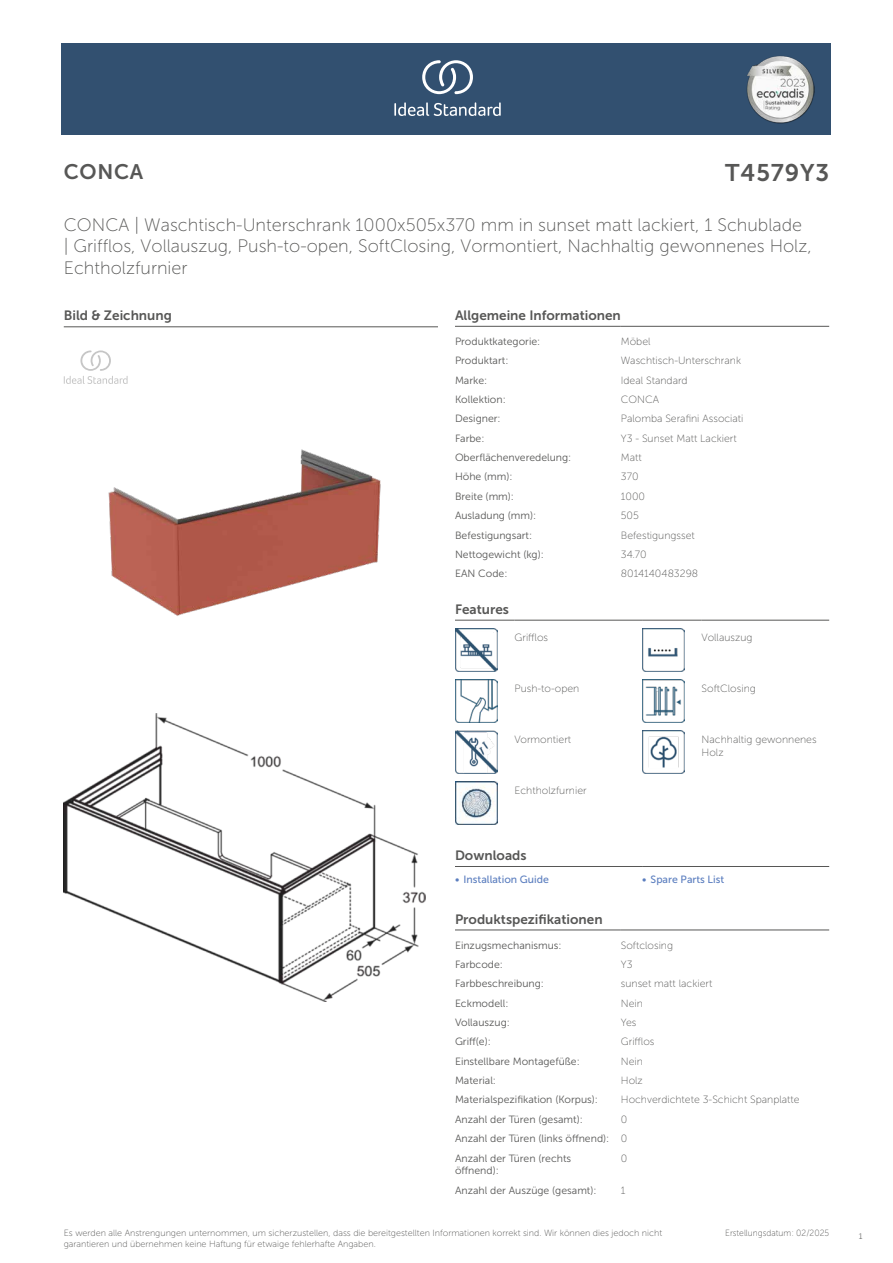
<style>
.page{position:relative;width:893px;height:1263px;background:#fff}
.page>*{position:absolute;margin:0;border:0;box-sizing:border-box;transform-origin:0 0}
.t1{font:24px "Museo Sans 700";letter-spacing:.035em;color:#575756}
.t2{font:21px "Museo Sans 700";letter-spacing:.035em;color:#575756}
.t3{font:18px/21.6px "Museo Sans 100";color:#575756}
.t4{font:13.5px "Museo Sans 700";color:#575756}
.t5{font:10.5px/19.4px "Museo Sans 300";color:#575756}
.t6{font:10.5px/12.6px "Museo Sans 100";color:#575756}
.t7{font:10.5px "Museo Sans 500";color:#5b7ebf}
.t8{font:9px/10.8px "Museo Sans 100";color:#575756}
.t9{font:9px "Museo Sans 100";color:#575756;scale:.95 1}
.t10{font:300 9px "Calibri";color:#575756;scale:.95 1}
.s1{font-family:"Museo Sans 100"}
</style>
<div class="page">
<div style="left:62px;top:43px;width:769px;height:91px;background:#325070"></div>
<hr style="left:455px;top:326px;width:166px;height:1px;background:#575756">
<hr style="left:621px;top:326px;width:208px;height:1px;background:#575756">
<hr style="left:455px;top:620px;width:59px;height:1px;background:#575756">
<hr style="left:514px;top:620px;width:128px;height:1px;background:#575756">
<hr style="left:642px;top:620px;width:60px;height:1px;background:#575756">
<hr style="left:702px;top:620px;width:127px;height:1px;background:#575756">
<img style="left:455px;top:629px;width:42px;height:42px">
<img style="left:642px;top:629px;width:43px;height:42px">
<img style="left:455px;top:680px;width:42px;height:42px">
<img style="left:642px;top:680px;width:43px;height:42px">
<img style="left:455px;top:731px;width:42px;height:42px">
<img style="left:642px;top:731px;width:43px;height:42px">
<img style="left:455px;top:782px;width:42px;height:42px">
<hr style="left:455px;top:866px;width:187px;height:1px;background:#575756">
<hr style="left:642px;top:866px;width:187px;height:1px;background:#575756">
<hr style="left:455px;top:930px;width:166px;height:1px;background:#575756">
<hr style="left:621px;top:930px;width:208px;height:1px;background:#575756">
<img style="left:64px;top:714px;width:361px;height:288px">
<hr style="left:64px;top:327px;width:374px;height:1px;background:#575756">
<svg style="left:64px;top:350px;width:64px;height:34px"></svg>
<img style="left:108px;top:449px;width:273px;height:167px">
<svg style="left:394px;top:102px;width:107px;height:14px"></svg>
<svg style="left:422px;top:60px;width:51px;height:34px"></svg>
<img style="left:746px;top:56px;width:68px;height:67px">
<h2 class="t2" style="left:64px;top:160px;width:81px">CONCA</h2>
<h1 class="t1" style="left:725px;top:160px;width:105px">T4579Y3</h1>
<h3 class="t3" style="left:64px;top:214px;width:749px">CONCA | Waschtisch-Unterschrank 1000x505x370 mm in sunset matt lackiert, 1 Schublade<br>| Grifflos, Vollauszug, Push-to-open, SoftClosing, Vormontiert, Nachhaltig gewonnenes Holz,<br>Echtholzfurnier</h3>
<p class="t4" style="left:64px;top:308px;width:110px">Bild &amp; Zeichnung</p>
<p class="t4" style="left:455px;top:308px;width:167px">Allgemeine Informationen</p>
<p class="t5" style="left:455px;top:332px;width:87px">Produktkategorie:</p>
<p class="t6" style="left:621px;top:335px;width:31px">Möbel</p>
<p class="t5" style="left:455px;top:351px;width:55px">Produktart:</p>
<p class="t6" style="left:621px;top:355px;width:122px">Waschtisch-Unterschrank</p>
<p class="t5" style="left:455px;top:370px;width:34px">Marke:</p>
<p class="t6" style="left:621px;top:374px;width:68px">Ideal Standard</p>
<p class="t5" style="left:455px;top:390px;width:52px">Kollektion:</p>
<p class="t6" style="left:621px;top:393px;width:40px">CONCA</p>
<p class="t5" style="left:455px;top:409px;width:47px">Designer:</p>
<p class="t6" style="left:621px;top:413px;width:124px">Palomba Serafini Associati</p>
<p class="t5" style="left:455px;top:429px;width:31px">Farbe:</p>
<p class="t6" style="left:621px;top:432px;width:117px">Y3 - Sunset Matt Lackiert</p>
<p class="t5" style="left:455px;top:448px;width:118px">Oberflächenveredelung:</p>
<p class="t6" style="left:621px;top:451px;width:22px">Matt</p>
<p class="t5" style="left:455px;top:467px;width:59px">Höhe (mm):</p>
<p class="t6" style="left:621px;top:471px;width:19px">370</p>
<p class="t5" style="left:455px;top:487px;width:61px">Breite (mm):</p>
<p class="t6" style="left:621px;top:490px;width:26px">1000</p>
<p class="t5" style="left:455px;top:506px;width:83px">Ausladung (mm):</p>
<p class="t6" style="left:621px;top:509px;width:20px">505</p>
<p class="t5" style="left:455px;top:525px;width:79px">Befestigungsart:</p>
<p class="t6" style="left:621px;top:529px;width:75px">Befestigungsset</p>
<p class="t5" style="left:455px;top:545px;width:90px">Nettogewicht (kg):</p>
<p class="t6" style="left:621px;top:548px;width:27px">34.70</p>
<p class="t5" style="left:455px;top:564px;width:54px">EAN Code:</p>
<p class="t6" style="left:621px;top:567px;width:79px">8014140483298</p>
<p class="t4" style="left:455px;top:602px;width:55px">Features</p>
<p class="t6" style="left:514px;top:631px;width:35px">Grifflos</p>
<p class="t6" style="left:702px;top:631px;width:52px">Vollauszug</p>
<p class="t6" style="left:514px;top:682px;width:66px">Push-to-open</p>
<p class="t6" style="left:702px;top:682px;width:56px">SoftClosing</p>
<p class="t6" style="left:514px;top:733px;width:58px">Vormontiert</p>
<p class="t6" style="left:702px;top:733px;width:117px">Nachhaltig gewonnenes<br>Holz</p>
<p class="t6" style="left:514px;top:784px;width:74px">Echtholzfurnier</p>
<p class="t4" style="left:455px;top:848px;width:73px">Downloads</p>
<p class="t7" style="left:455px;top:874px;width:95px">• Installation Guide</p>
<p class="t7" style="left:642px;top:874px;width:84px">• Spare Parts List</p>
<p class="t4" style="left:455px;top:911px;width:149px">Produktspezifikationen</p>
<p class="t5" style="left:455px;top:935px;width:108px">Einzugsmechanismus:</p>
<p class="t6" style="left:621px;top:939px;width:54px">Softclosing</p>
<p class="t5" style="left:455px;top:955px;width:49px">Farbcode:</p>
<p class="t6" style="left:621px;top:958px;width:13px">Y3</p>
<p class="t5" style="left:455px;top:974px;width:90px">Farbbeschreibung:</p>
<p class="t6" style="left:621px;top:977px;width:93px">sunset matt lackiert</p>
<p class="t5" style="left:455px;top:993px;width:55px">Eckmodell:</p>
<p class="t6" style="left:621px;top:997px;width:24px">Nein</p>
<p class="t5" style="left:455px;top:1013px;width:56px">Vollauszug:</p>
<p class="t6" style="left:621px;top:1016px;width:17px">Yes</p>
<p class="t5" style="left:455px;top:1032px;width:37px">Griff(e):</p>
<p class="t6" style="left:621px;top:1036px;width:35px">Grifflos</p>
<p class="t5" style="left:455px;top:1051px;width:126px">Einstellbare Montagefüße:</p>
<p class="t6" style="left:621px;top:1055px;width:24px">Nein</p>
<p class="t5" style="left:455px;top:1071px;width:43px">Material:</p>
<p class="t6" style="left:621px;top:1074px;width:24px">Holz</p>
<p class="t5" style="left:455px;top:1090px;width:145px">Materialspezifikation (Korpus):</p>
<p class="t6" style="left:621px;top:1094px;width:180px">Hochverdichtete 3-Schicht Spanplatte</p>
<p class="t5" style="left:455px;top:1109px;width:129px">Anzahl der Türen (gesamt):</p>
<p class="t6" style="left:621px;top:1113px;width:8px">0</p>
<p class="t5" style="left:455px;top:1129px;width:174px">Anzahl der Türen (links öffnend): <span class="s1">0<br></span>Anzahl der Türen (rechts</p>
<p class="t5" style="left:455px;top:1161px;width:45px">öffnend):</p>
<p class="t6" style="left:621px;top:1152px;width:8px">0</p>
<p class="t5" style="left:455px;top:1180px;width:143px">Anzahl der Auszüge (gesamt):</p>
<p class="t6" style="left:621px;top:1184px;width:6px">1</p>
<p class="t8" style="left:64px;top:1227px;width:600px">Es werden alle Anstrengungen unternommen, um sicherzustellen, dass die bereitgestellten Informationen korrekt sind. Wir können dies jedoch nicht garantieren und übernehmen keine Haftung für etwaige fehlerhafte Angaben.</p>
<p class="t9" style="left:725px;top:1228px;width:111px">Erstellungsdatum: 02/2025</p>
<p class="t10" style="left:858px;top:1230px;width:6px">1</p>
</div>
